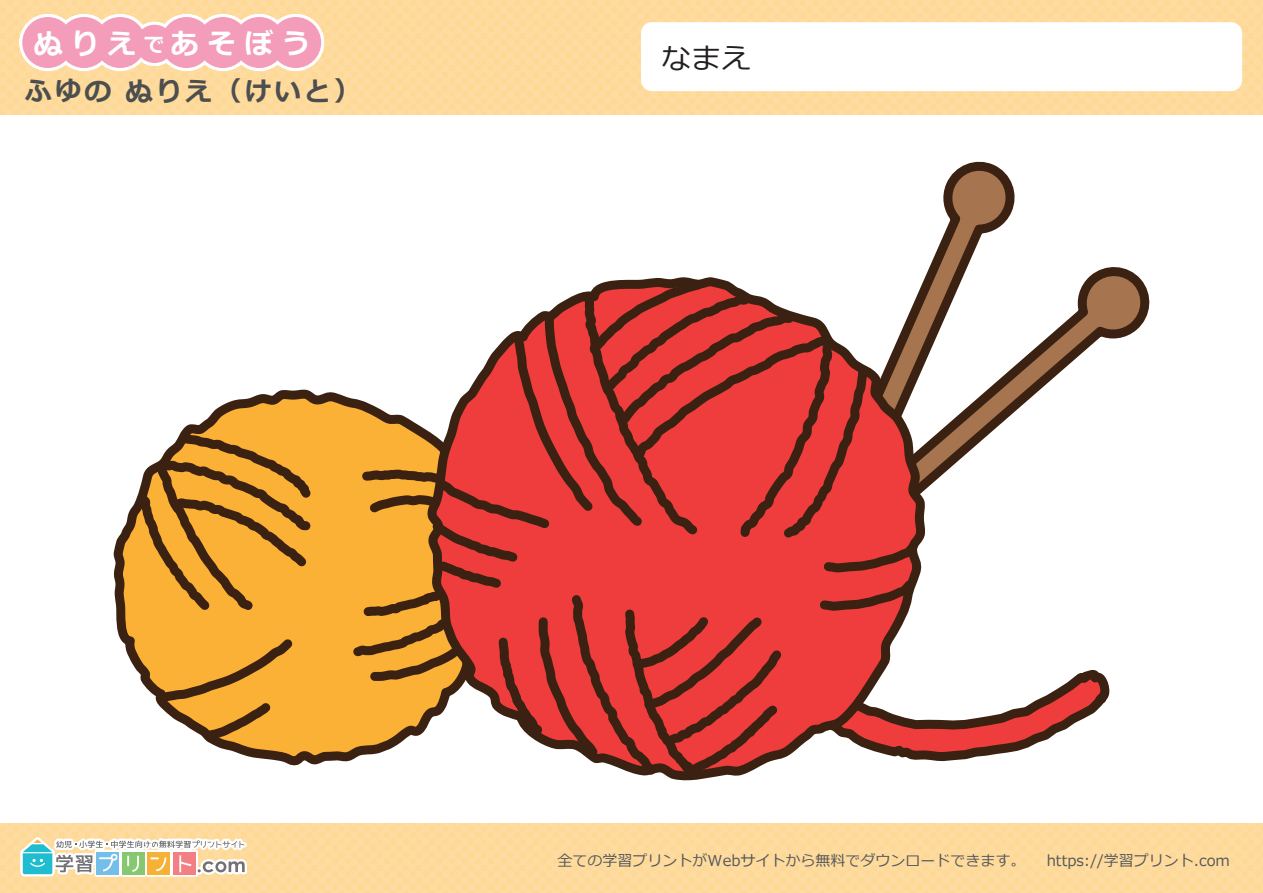
<style>
.page{position:relative;width:1263px;height:893px;background:#fff}
.page>*{position:absolute;margin:0;border:0;box-sizing:border-box;transform-origin:0 0}
.t1{font:30px "Meiryo";color:#231f20}
.t2{font:700 28.65px "Meiryo";letter-spacing:.3em;color:#fff}
.t3{font:700 27px "Meiryo";letter-spacing:.1em;color:#4d4e4f}
.t4{font:15px "Meiryo";color:#56595b}
.s1{font-size:20.7px}
</style>
<div class="page">
<div style="left:0;top:0;width:1263px;height:114px;background:#fedca1"></div>
<div style="left:641px;top:22px;width:601px;height:69px;background:#fff;border-radius:11px"></div>
<div style="left:132px;top:22px;width:45px;height:44px;border:6px solid #fff;border-radius:50%"></div>
<div style="left:267px;top:14px;width:57px;height:57px;border:6px solid #fff;border-radius:50%"></div>
<div style="left:158px;top:14px;width:57px;height:57px;border:6px solid #fff;border-radius:50%"></div>
<div style="left:194px;top:14px;width:57px;height:57px;border:6px solid #fff;border-radius:50%"></div>
<div style="left:231px;top:14px;width:57px;height:57px;border:6px solid #fff;border-radius:50%"></div>
<div style="left:92px;top:14px;width:57px;height:57px;border:6px solid #fff;border-radius:50%"></div>
<div style="left:19px;top:14px;width:57px;height:57px;border:6px solid #fff;border-radius:50%"></div>
<div style="left:55px;top:14px;width:57px;height:57px;border:6px solid #fff;border-radius:50%"></div>
<div style="left:135px;top:25px;width:39px;height:38px;background:#f49dba;border-radius:50%"></div>
<div style="left:270px;top:17px;width:51px;height:51px;background:#f49dba;border-radius:50%"></div>
<div style="left:161px;top:17px;width:51px;height:51px;background:#f49dba;border-radius:50%"></div>
<div style="left:197px;top:17px;width:51px;height:51px;background:#f49dba;border-radius:50%"></div>
<div style="left:234px;top:17px;width:51px;height:51px;background:#f49dba;border-radius:50%"></div>
<div style="left:95px;top:17px;width:51px;height:51px;background:#f49dba;border-radius:50%"></div>
<div style="left:22px;top:17px;width:51px;height:51px;background:#f49dba;border-radius:50%"></div>
<div style="left:58px;top:17px;width:51px;height:51px;background:#f49dba;border-radius:50%"></div>
<div style="left:0;top:824px;width:1263px;height:69px;background:#fedca1"></div>
<svg style="left:11px;top:823px;width:239px;height:56px"></svg>
<svg style="left:113px;top:389px;width:235px;height:377px"></svg>
<svg style="left:1093px;top:267px;width:55px;height:72px"></svg>
<svg style="left:927px;top:161px;width:88px;height:113px"></svg>
<svg style="left:348px;top:274px;width:763px;height:488px"></svg>
<svg style="left:421px;top:273px;width:508px;height:508px"></svg>
<h2 class="t2" style="left:34px;top:23px;width:278px">ぬりえ<span class="s1">で</span>あそぼう</h2>
<h3 class="t3" style="left:25px;top:72px;width:337px">ふゆの ぬりえ（けいと）</h3>
<h1 class="t1" style="left:661px;top:38px;width:91px">なまえ</h1>
<p class="t4" style="left:558px;top:850px;width:469px">全ての学習プリントがWebサイトから無料でダウンロードできます。</p>
<p class="t4" style="left:1047px;top:850px;width:185px">https://学習プリント.com</p>
</div>
